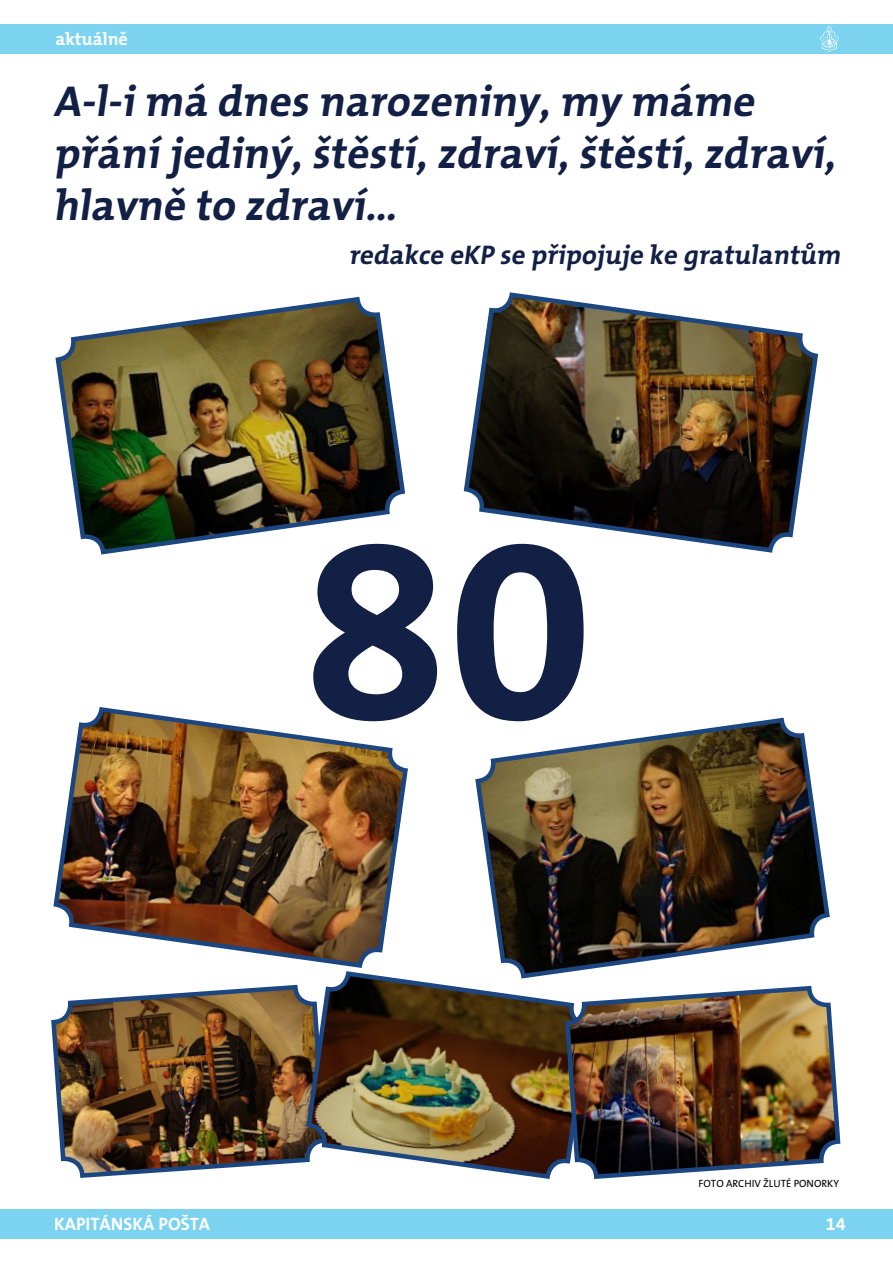
<style>
.page{position:relative;width:893px;height:1263px;background:#fff}
.page>*{position:absolute;margin:0;border:0;box-sizing:border-box;transform-origin:0 0}
.t1{font:700 264px "The Mix CE B7";color:#132045}
.t2{font:700 43.5px/52.2px "The Mix CE B7";letter-spacing:-.17em;color:#132045}
.t3{font:700 27px "The Mix CE B7";letter-spacing:-.17em;color:#132045}
.t4{font:700 18px "The Mix CE B7";color:#fff}
.t5{font:10.5px "The Mix CE B5 Plain";color:#000}
</style>
<div class="page">
<div style="left:0;top:1209px;width:893px;height:30px;background:#7bd3f0"></div>
<div style="left:0;top:24px;width:893px;height:30px;background:#7bd3f0"></div>
<svg style="left:820px;top:26px;width:19px;height:26px"></svg>
<img style="left:55px;top:296px;width:351px;height:259px">
<img style="left:475px;top:717px;width:355px;height:252px">
<img style="left:463px;top:292px;width:356px;height:261px">
<img style="left:51px;top:984px;width:253px;height:194px">
<img style="left:53px;top:707px;width:355px;height:254px">
<img style="left:304px;top:961px;width:287px;height:218px">
<img style="left:563px;top:983px;width:278px;height:196px">
<p class="t4" style="left:55px;top:29px;width:74px">aktuálně</p>
<p class="t2" style="left:53px;top:77px;width:791px">A-l-imá dnes narozeniny,my máme přáníjediný,štěstí,zdraví,štěstí,zdraví, hlavně to zdraví…</p>
<p class="t3" style="left:349px;top:240px;width:498px">redakce eKP se připojuje ke gratulantům</p>
<h1 class="t1" style="left:303px;top:480px;width:292px">80</h1>
<p class="t5" style="left:699px;top:1178px;width:142px">FOTO ARCHIV ŽLUTÉ PONORKY</p>
<p class="t4" style="left:54px;top:1214px;width:158px">KAPITÁNSKÁ POŠTA</p>
<p class="t4" style="left:826px;top:1214px;width:21px">14</p>
</div>
